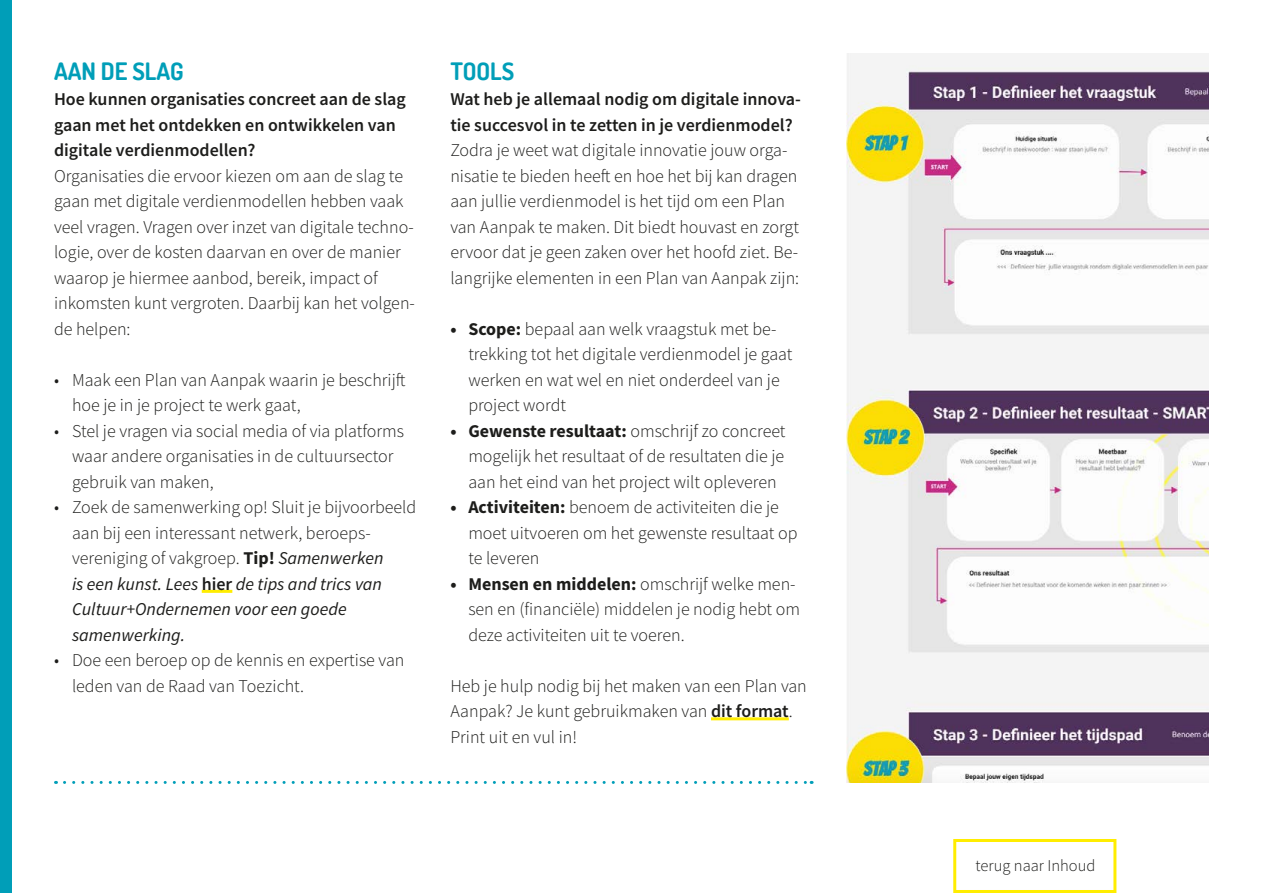
<style>
.page{position:relative;width:1263px;height:893px;background:#fff}
.page>*{position:absolute;margin:0;border:0;box-sizing:border-box;transform-origin:0 0}
.t1{font:700 24px "Dosis";color:#009eb8}
.t2{font:300 18px/25.5px "Source Sans Pro";color:#1d1d1b}
.t3{font:600 18px/25.5px "Source Sans Pro";color:#1d1d1b}
.t4{font:300 16.5px "Source Sans Pro";color:#1d1d1b}
.s1{font-weight:700}
.s2{font-weight:400;font-style:italic}
.s3{font-weight:600}
</style>
<div class="page">
<hr style="left:202px;top:590px;width:30px;height:3px;background:#ffed00">
<hr style="left:711px;top:717px;width:78px;height:3px;background:#ffed00">
<img style="left:847px;top:53px;width:362px;height:729px">
<div style="left:0;top:0;width:12px;height:893px;background:#009eb8"></div>
<svg style="left:64px;top:781px;width:748px;height:3px"></svg>
<div style="left:953px;top:839px;width:163px;height:54px;border:3px solid #ffed00"></div>
<h1 class="t1" style="left:54px;top:55px;width:131px">AAN DE SLAG</h1>
<p class="t3" style="left:54px;top:86px;width:353px">Hoe kunnen organisaties concreet aan de slag gaan met het ontdekken en ontwikkelen van digitale verdienmodellen?</p>
<p class="t2" style="left:54px;top:163px;width:362px">Organisaties die ervoor kiezen om aan de slag te gaan met digitale verdienmodellen hebben vaak veel vragen. Vragen over inzet van digitale techno&shy;logie, over de kosten daarvan en over de manier waarop je hiermee aanbod, bereik, impact of inkomsten kunt vergroten. Daarbij kan het volgen&shy;de helpen:</p>
<p class="t2" style="left:72px;top:367px;width:335px;text-indent:-18px">• Maak een Plan van Aanpak waarin je beschrijft hoe je in je project te werk gaat,</p>
<p class="t2" style="left:72px;top:418px;width:334px;text-indent:-18px">• Stel je vragen via social media of via platforms waar andere organisaties in de cultuursector gebruik van maken,</p>
<p class="t2" style="left:72px;top:494px;width:346px;text-indent:-18px">• Zoek de samenwerking op! Sluit je bijvoorbeeld aan bij een interessant netwerk, beroeps&shy;vereniging of vakgroep. <span class="s1">Tip!</span> <span class="s2">Samenwerken<br>is een kunst. Lees</span> <span class="s3">hier</span> <span class="s2">de tips and trics van Cultuur+Ondernemen voor een goede samenwerking.</span></p>
<p class="t2" style="left:72px;top:647px;width:334px;text-indent:-18px">• Doe een beroep op de kennis en expertise van leden van de Raad van Toezicht.</p>
<h1 class="t1" style="left:450px;top:55px;width:65px">TOOLS</h1>
<p class="t3" style="left:450px;top:86px;width:352px">Wat heb je allemaal nodig om digitale innova&shy;tie succesvol in te zetten in je verdienmodel?</p>
<p class="t2" style="left:450px;top:137px;width:350px">Zodra je weet wat digitale innovatie jouw orga&shy;nisatie te bieden heeft en hoe het bij kan dragen aan jullie verdienmodel is het tijd om een Plan van Aanpak te maken. Dit biedt houvast en zorgt ervoor dat je geen zaken over het hoofd ziet. Be&shy;langrijke elementen in een Plan van Aanpak zijn:</p>
<p class="t2" style="left:468px;top:316px;width:326px;text-indent:-18px"><span class="s1">• Scope:</span> bepaal aan welk vraagstuk met be&shy;trekking tot het digitale verdienmodel je gaat werken en wat wel en niet onderdeel van je project wordt</p>
<p class="t2" style="left:468px;top:418px;width:319px;text-align:justify;text-indent:-18px"><span class="s1">• Gewenste resultaat:</span> omschrijf zo concreet mogelijk het resultaat of de resultaten die je aan het eind van het project wilt opleveren</p>
<p class="t2" style="left:468px;top:494px;width:331px;text-indent:-18px"><span class="s1">• Activiteiten:</span> benoem de activiteiten die je moet uitvoeren om het gewenste resultaat op te leveren</p>
<p class="t2" style="left:468px;top:571px;width:333px;text-indent:-18px"><span class="s1">• Mensen en middelen:</span> omschrijf welke men&shy;sen en (financiële) middelen je nodig hebt om deze activiteiten uit te voeren.</p>
<p class="t2" style="left:450px;top:673px;width:358px">Heb je hulp nodig bij het maken van een Plan van<br>Aanpak? Je kunt gebruikmaken van <span class="s3">dit format</span>.<br>Print uit en vul in!</p>
<p class="t4" style="left:976px;top:856px;width:121px">terug naar Inhoud</p>
</div>
